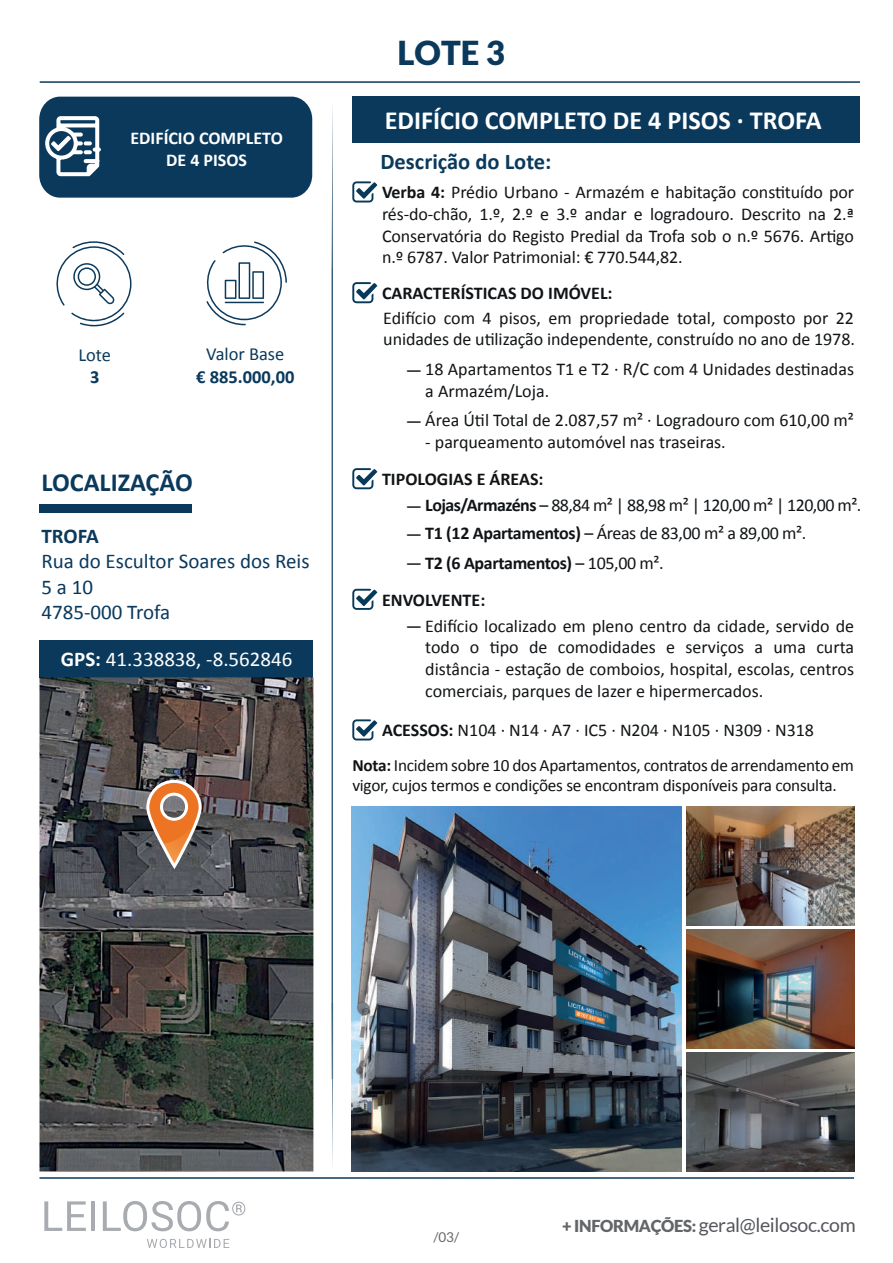
<style>
.page{position:relative;width:893px;height:1263px;background:#fff}
.page>*{position:absolute;margin:0;border:0;box-sizing:border-box;transform-origin:0 0}
.t1{font:900 33px "Lato";color:#0a395c}
.t2{font:700 26.25px "Calibri";color:#fff}
.t3{font:700 26.25px "Calibri";color:#0a395c}
.t4{font:700 22.5px "Calibri";color:#0a395c}
.t5{font:21px/25.2px "Calibri";color:#0a395c}
.t6{font:21px "Calibri";color:#fff}
.t7{font:700 21px "Calibri";letter-spacing:-.005em;color:#0a395c}
.t8{font:19.5px "Lato";letter-spacing:-.02em;color:#55575c}
.t9{font:18.45px "Calibri";color:#0a395c}
.t10{font:700 18.45px "Calibri";color:#0a395c}
.t11{font:18px/21.6px "Calibri";color:#111416}
.t12{font:700 18px "Calibri";color:#111416}
.t13{font:18px "Calibri";letter-spacing:-.03em;color:#111416}
.t14{font:18px "Calibri";letter-spacing:-.02em;color:#111416}
.t15{font:700 18px "Calibri";letter-spacing:-.02em;color:#111416}
.t16{font:700 18px/22.5px "Calibri";color:#fff;text-align:center}
.t17{font:17.25px/20.7px "Calibri";letter-spacing:-.015em;color:#111416}
.t18{font:13.5px "Lato";color:#636568}
.s1{font-weight:700}
.s2{font-weight:400}
.s3{font-weight:900;font-size:16.5px;color:#636568}
</style>
<div class="page">
<svg style="left:56px;top:241px;width:75px;height:86px"></svg>
<div style="left:39px;top:640px;width:274px;height:38px;background:#0a395c"></div>
<div style="left:352px;top:96px;width:508px;height:46px;background:#0a395c"></div>
<div style="left:39px;top:504px;width:153px;height:8px;background:#0a395c"></div>
<hr style="left:39px;top:1177px;width:815px;height:2px;background:#0a395c">
<img style="left:39px;top:677px;width:274px;height:494px">
<svg style="left:332px;top:107px;width:1px;height:1058px"></svg>
<hr style="left:40px;top:81px;width:820px;height:2px;background:#0a395c">
<svg style="left:206px;top:241px;width:81px;height:84px"></svg>
<svg style="left:145px;top:778px;width:55px;height:91px;background:#aa7e61"></svg>
<div style="left:39px;top:97px;width:273px;height:101px;background:#0a395c;border-radius:22px"></div>
<svg style="left:45px;top:116px;width:56px;height:61px"></svg>
<svg style="left:44px;top:1201px;width:42px;height:30px"></svg>
<hr style="left:91px;top:1201px;width:4px;height:30px;background:#a8abaf">
<svg style="left:103px;top:1201px;width:142px;height:30px"></svg>
<svg style="left:147px;top:1239px;width:82px;height:9px"></svg>
<svg style="left:352px;top:282px;width:25px;height:21px"></svg>
<svg style="left:352px;top:589px;width:25px;height:21px"></svg>
<svg style="left:352px;top:181px;width:25px;height:21px"></svg>
<svg style="left:352px;top:468px;width:25px;height:21px"></svg>
<svg style="left:352px;top:719px;width:25px;height:21px"></svg>
<img style="left:686px;top:1053px;width:168px;height:118px">
<img style="left:686px;top:929px;width:168px;height:119px">
<img style="left:686px;top:806px;width:168px;height:119px">
<img style="left:351px;top:806px;width:331px;height:365px">
<p class="t16" style="left:130px;top:126px;width:154px">EDIFÍCIO COMPLETO<br>DE 4 PISOS</p>
<p class="t9" style="left:78px;top:343px;width:34px">Lote</p>
<p class="t10" style="left:90px;top:364px;width:11px">3</p>
<p class="t9" style="left:206px;top:343px;width:80px">Valor Base</p>
<p class="t10" style="left:196px;top:363px;width:100px">€ 885.000,00</p>
<h2 class="t3" style="left:41px;top:463px;width:153px">LOCALIZAÇÃO</h2>
<p class="t7" style="left:42px;top:521px;width:59px">TROFA</p>
<p class="t5" style="left:42px;top:548px;width:270px">Rua do Escultor Soares dos Reis<br>5 a 10<br>4785-000 Trofa</p>
<p class="t6" style="left:61px;top:645px;width:233px"><span class="s1">GPS:</span> 41.338838, -8.562846</p>
<h1 class="t1" style="left:397px;top:33px;width:109px">LOTE 3</h1>
<h2 class="t2" style="left:385px;top:102px;width:438px">EDIFÍCIO COMPLETO DE 4 PISOS · TROFA</h2>
<p class="t4" style="left:380px;top:146px;width:172px">Descrição do Lote:</p>
<p class="t11" style="left:382px;top:181px;width:473px;text-align:justify"><span class="s1">Verba 4:</span> Prédio Urbano - Armazém e habitação constituído por rés-do-chão, 1.º, 2.º e 3.º andar e logradouro. Descrito na 2.ª Conservatória do Registo Predial da Trofa sob o n.º 5676. Artigo n.º 6787. Valor Patrimonial: € 770.544,82.</p>
<p class="t12" style="left:382px;top:280px;width:232px">CARACTERÍSTICAS DO IMÓVEL:</p>
<p class="t11" style="left:383px;top:306px;width:473px">Edifício com 4 pisos, em propriedade total, composto por 22 unidades de utilização independente, construído no ano de 1978.</p>
<p class="t11" style="left:425px;top:358px;width:430px;text-indent:-19px">— 18 Apartamentos T1 e T2 · R/C com 4 Unidades destinadas a Armazém/Loja.</p>
<p class="t11" style="left:406px;top:408px;width:450px">— Área Útil Total de 2.087,57 m² · Logradouro com 610,00 m²</p>
<p class="t11" style="left:425px;top:430px;width:302px">- parqueamento automóvel nas traseiras.</p>
<p class="t12" style="left:382px;top:466px;width:163px">TIPOLOGIAS E ÁREAS:</p>
<p class="t13" style="left:406px;top:494px;width:457px">— <span class="s1">Lojas/Armazéns</span> – 88,84 m² | 88,98 m² | 120,00 m² | 120,00 m².</p>
<p class="t14" style="left:406px;top:522px;width:402px">— <span class="s1">T1 (12 Apartamentos)</span> – Áreas de 83,00 m² a 89,00 m².</p>
<p class="t15" style="left:406px;top:550px;width:260px"><span class="s2">—</span> T2 (6 Apartamentos) <span class="s2">– 105,00 m².</span></p>
<p class="t12" style="left:382px;top:587px;width:105px">ENVOLVENTE:</p>
<p class="t11" style="left:425px;top:614px;width:430px;text-align:justify;text-indent:-20px">— Edifício localizado em pleno centro da cidade, servido de todo o tipo de comodidades e serviços a uma curta distância - estação de comboios, hospital, escolas, centros comerciais, parques de lazer e hipermercados.</p>
<p class="t11" style="left:382px;top:719px;width:433px"><span class="s1">ACESSOS:</span> N104 · N14 · A7 · IC5 · N204 · N105 · N309 · N318</p>
<p class="t17" style="left:352px;top:754px;width:503px"><span class="s1">Nota:</span> Incidem sobre 10 dos Apartamentos, contratos de arrendamento em vigor, cujos termos e condições se encontram disponíveis para consulta.</p>
<p class="t18" style="left:433px;top:1230px;width:27px">/03/</p>
<p class="t8" style="left:562px;top:1214px;width:295px"><span class="s3">+ INFORMAÇÕES:</span> geral@leilosoc.com</p>
</div>
